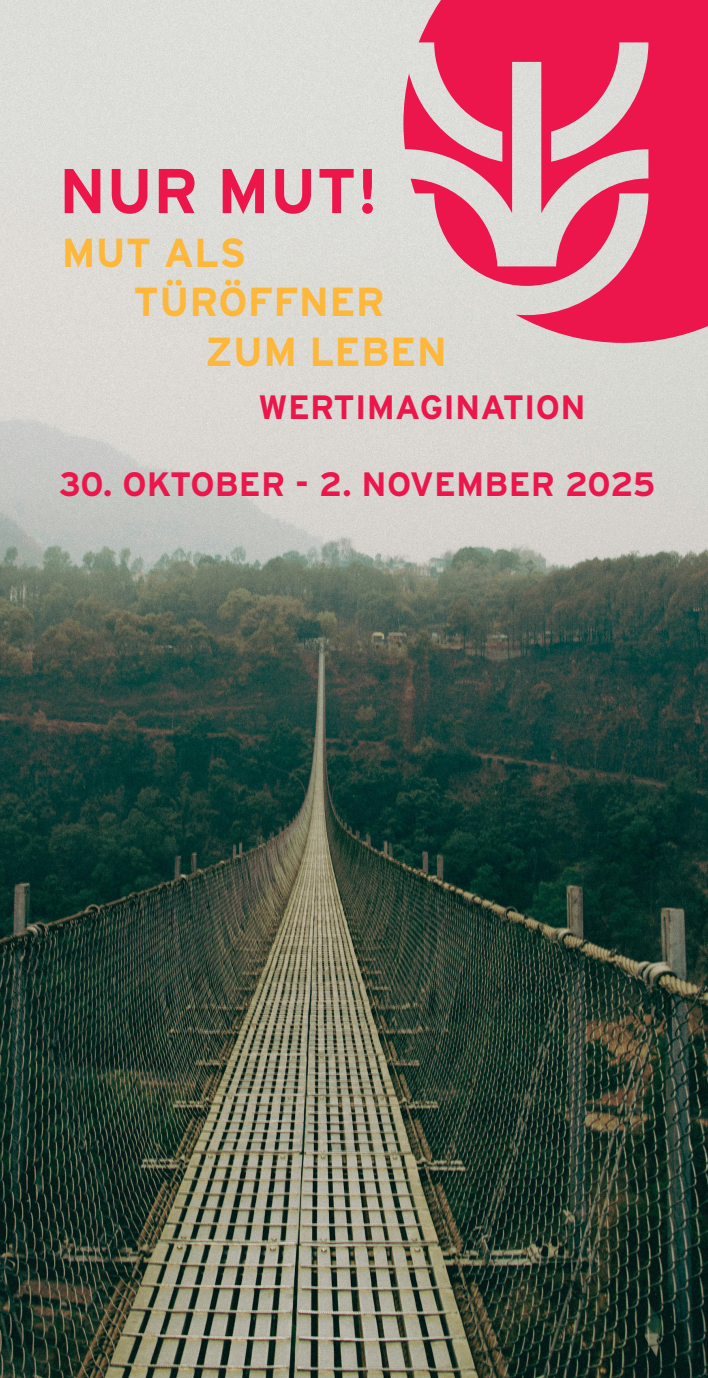
<style>
.page{position:relative;width:708px;height:1378px;background:#fff}
.page>*{position:absolute;margin:0;border:0;box-sizing:border-box;transform-origin:0 0}
.t1{font:700 63px "Interstate";letter-spacing:.005em;color:#ec164b}
.t2{font:700 40.5px "Interstate";letter-spacing:.005em;color:#fdb73b}
.t3{font:700 33.75px "Interstate";letter-spacing:.005em;color:#ec164c}
.t4{font:700 33.75px "Interstate";letter-spacing:.005em;color:#ec164b}
</style>
<div class="page">
<img style="left:0;top:0;width:708px;height:1378px">
<svg style="left:403px;top:0;width:305px;height:343px;background:#e56684"></svg>
<p class="t1" style="left:59px;top:153px;width:321px">NUR MUT!</p>
<p class="t2" style="left:62px;top:228px;width:186px">MUT ALS</p>
<p class="t2" style="left:134px;top:277px;width:253px">TÜRÖFFNER</p>
<p class="t2" style="left:205px;top:327px;width:243px">ZUM LEBEN</p>
<p class="t4" style="left:258px;top:387px;width:329px">WERTIMAGINATION</p>
<p class="t3" style="left:59px;top:463px;width:598px">30. OKTOBER - 2. NOVEMBER 2025</p>
</div>
